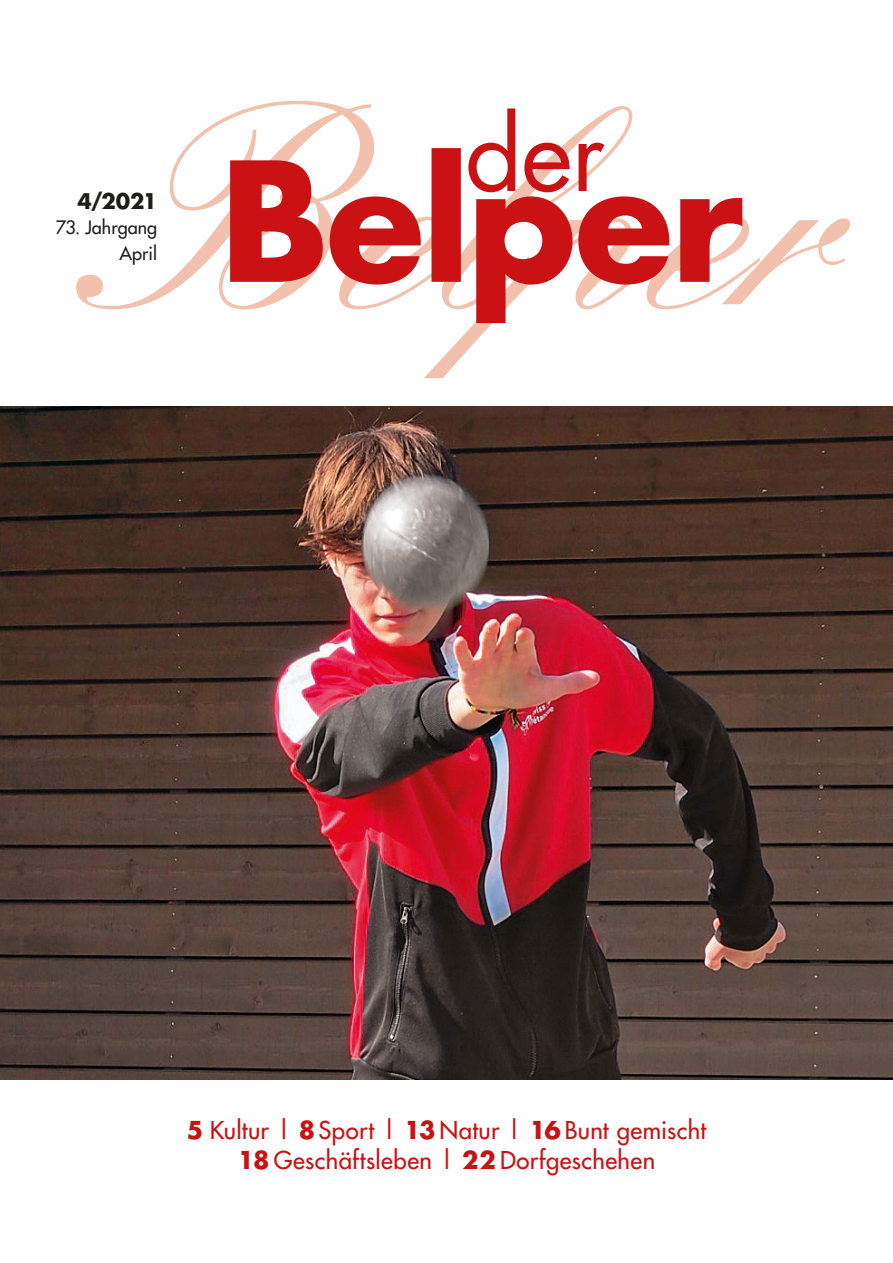
<style>
.page{position:relative;width:893px;height:1263px;background:#fff}
.page>*{position:absolute;margin:0;border:0;box-sizing:border-box;transform-origin:0 0}
.t1{font:24px/30px "Futura";letter-spacing:.015em;color:#ca1214;text-align:center}
.t2{font:700 21px "Futura";color:#1d1d1b}
.t3{font:18px/25.5px "Futura";color:#1d1d1b;text-align:right}
.s1{font-weight:700}
</style>
<div class="page">
<svg style="left:76px;top:101px;width:774px;height:277px"></svg>
<svg style="left:468px;top:108px;width:136px;height:40px"></svg>
<svg style="left:230px;top:148px;width:512px;height:175px"></svg>
<img style="left:0;top:406px;width:893px;height:673px">
<p class="t2" style="left:78px;top:186px;width:81px">4/2021</p>
<p class="t3" style="left:56px;top:215px;width:103px">73. Jahrgang<br>April</p>
<p class="t1" style="left:187px;top:1115px;width:521px"><span class="s1">5</span> Kultur | <span class="s1">8</span>Sport | <span class="s1">13</span>Natur | <span class="s1">16</span>Bunt gemischt<br><span class="s1">18</span> Geschäftsleben | <span class="s1">22</span> Dorfgeschehen</p>
</div>
